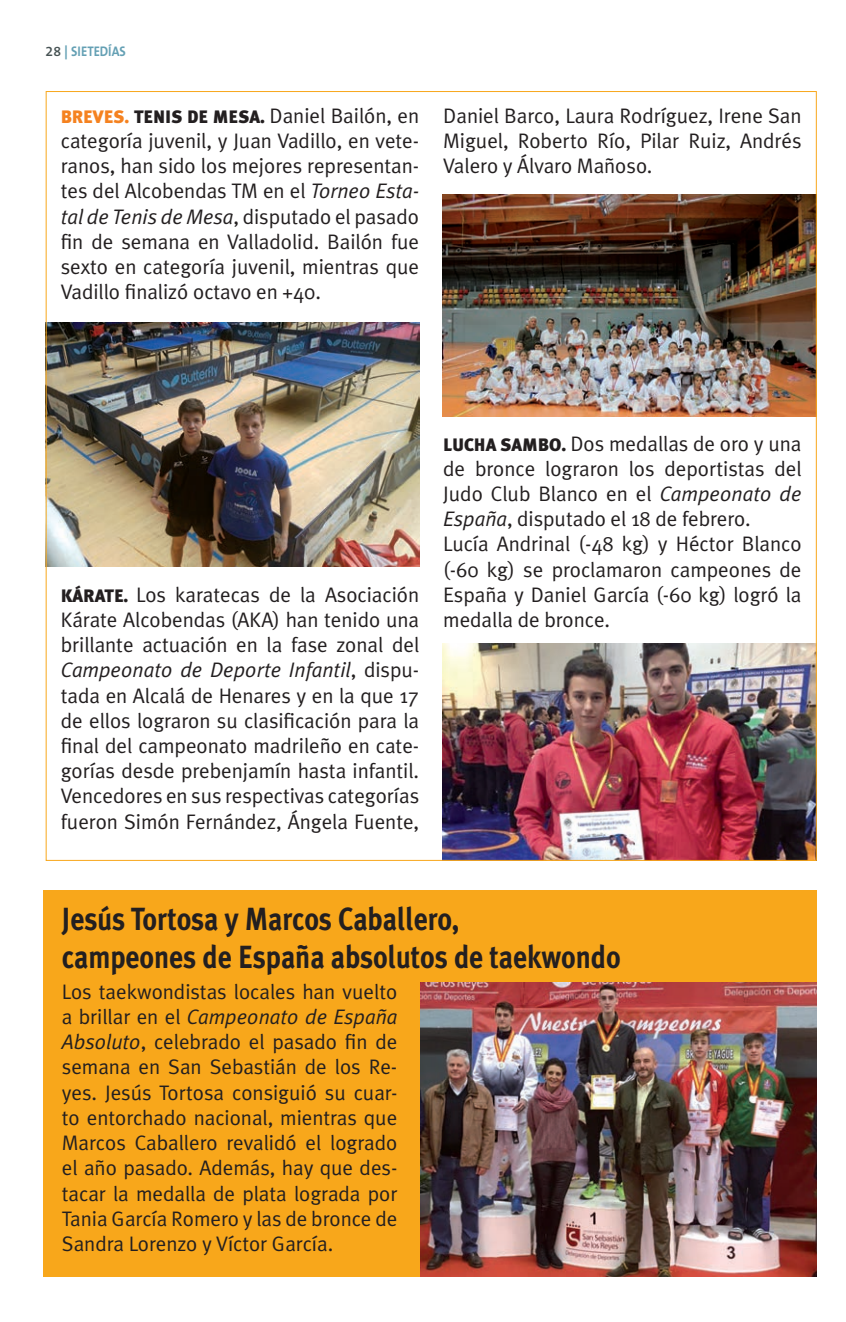
<style>
.page{position:relative;width:846px;height:1322px;background:#fff}
.page>*{position:absolute;margin:0;border:0;box-sizing:border-box;transform-origin:0 0}
.t1{font:700 32px/38.4px "Meta Plus";letter-spacing:-.005em;color:#231f20;scale:.87 1}
.t2{font:21px/25.2px "Meta Plus Normal";letter-spacing:-.005em;color:#231f20;text-align:justify}
.t3{font:700 14px "The Sans B7";color:#64a0b4}
.s1{font-family:"The Sans B6";font-weight:600;color:#475354}
.s2{font-family:"Meta Plus";font-weight:900;font-size:18px;color:#f58220}
.s3{font-family:"Meta Plus";font-weight:900;font-size:18px}
.s4{font-style:italic}
</style>
<div class="page">
<div style="left:44px;top:890px;width:773px;height:386px;background:#f8a71b"></div>
<img style="left:420px;top:982px;width:397px;height:294px">
<img style="left:46px;top:91px;width:771px;height:770px">
<p class="t3" style="left:46px;top:44px;width:82px"><span class="s1">28</span> | SIETEDÍAS</p>
<p class="t2" style="left:61px;top:103px;width:360px"><span class="s2">BREVES.</span> <span class="s3">TENIS DE MESA.</span> Daniel Bailón, en categoría juvenil, y Juan Vadillo, en vete&shy;ranos, han sido los mejores representan&shy;tes del Alcobendas TM en el <span class="s4">Torneo Esta&shy;tal de Tenis de Mesa</span>, disputado el pasado fin de semana en Valladolid. Bailón fue sexto en categoría juvenil, mientras que Vadillo finalizó octavo en +40.</p>
<p class="t2" style="left:443px;top:103px;width:360px">Daniel Barco, Laura Rodríguez, Irene San Miguel, Roberto Río, Pilar Ruiz, Andrés Valero y Álvaro Mañoso.</p>
<p class="t2" style="left:61px;top:581px;width:360px"><span class="s3">KÁRATE.</span> Los karatecas de la Asociación Kárate Alcobendas (AKA) han tenido una brillante actuación en la fase zonal del <span class="s4">Campeonato de Deporte Infantil</span>, dispu&shy;tada en Alcalá de Henares y en la que 17 de ellos lograron su clasificación para la final del campeonato madrileño en cate&shy;gorías desde prebenjamín hasta infantil.<br>Vencedores en sus respectivas categorías fueron Simón Fernández, Ángela Fuente,</p>
<p class="t2" style="left:443px;top:430px;width:360px;text-align:left"><span class="s3">LUCHA SAMBO.</span> Dos medallas de oro y una de bronce lograron los deportistas del Judo Club Blanco en el <span class="s4">Campeonato de España</span>, disputado el 18 de febrero.<br>Lucía Andrinal (-48 kg) y Héctor Blanco (-60 kg) se proclamaron campeones de España y Daniel García (-60 kg) logró la medalla de bronce.</p>
<h1 class="t1" style="left:62px;top:899px;width:644px">Jesús Tortosa y Marcos Caballero,<br>campeones de España absolutos de taekwondo</h1>
<p class="t2" style="left:62px;top:978px;width:337px">Los taekwondistas locales han vuelto a brillar en el <span class="s4">Campeonato de España Absoluto</span>, celebrado el pasado fin de semana en San Sebastián de los Re&shy;yes. Jesús Tortosa consiguió su cuar&shy;to entorchado nacional, mientras que Marcos Caballero revalidó el logrado el año pasado. Además, hay que des&shy;tacar la medalla de plata lograda por Tania García Romero y las de bronce de Sandra Lorenzo y Víctor García.</p>
</div>
